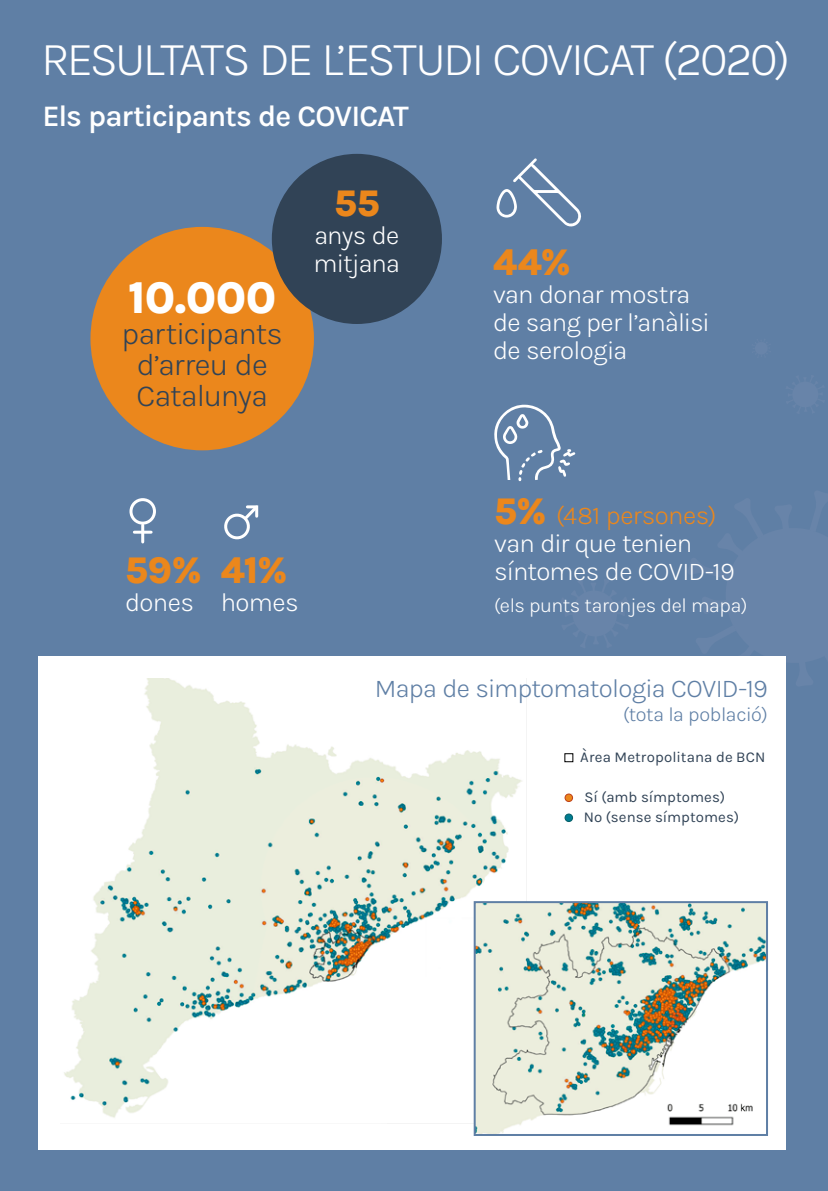
<style>
.page{position:relative;width:828px;height:1191px;background:#5f7fa5}
.page>*{position:absolute;margin:0;border:0;box-sizing:border-box;transform-origin:0 0}
.titulet{font:300 48px "Karla";letter-spacing:-.055em;color:#fff}
.Gràfics{font:800 45.4px "Karla";color:#fff}
.Gràfics-2{font:800 38px "Karla";letter-spacing:-.005em;color:#eb871c}
.Gràfics-3{font:300 31px/31px "Karla";letter-spacing:-.03em;color:#314356;text-align:center}
.titulet-2{font:600 30px "Karla";letter-spacing:-.04em;color:#fff}
.Gràfics-4{font:300 26px/28px "Karla";letter-spacing:-.025em;color:#fff}
.Gràfics-5{font:300 26px "Karla";letter-spacing:-.03em;color:#5f7fa5}
.Gràfics__2{font:300 20px "Karla";letter-spacing:-.015em;color:#fff}
.Gràfics-6{font:300 20px "Karla";letter-spacing:-.02em;color:#5f7fa5}
.text_notes{font:15px/20px "Karla";letter-spacing:.005em;color:#314356}
.s1{font-weight:800;font-size:38px;color:#eb871c}
.s2{color:#eb871c}
</style>
<div class="page">
<div style="left:38px;top:656px;width:747px;height:494px;background:#fff"></div>
<img style="left:64px;top:678px;width:463px;height:445px">
<img style="left:477px;top:904px;width:288px;height:229px">
<div style="left:474px;top:901px;width:294px;height:235px;border:2px solid #5f7fa5"></div>
<div style="left:564px;top:753px;width:9px;height:9px;border:1px solid #000"></div>
<div style="left:565px;top:794px;width:7px;height:7px;background:#eb871c;border-radius:50%"></div>
<div style="left:564px;top:793px;width:9px;height:9px;border:1px solid #bf4018;border-radius:50%"></div>
<div style="left:565px;top:814px;width:7px;height:7px;background:#007c91;border-radius:50%"></div>
<div style="left:564px;top:813px;width:9px;height:9px;border:1px solid #045e67;border-radius:50%"></div>
<div style="left:90px;top:227px;width:224px;height:223px;background:#eb871c;border-radius:50%"></div>
<div style="left:129px;top:498px;width:27px;height:26px;border:3px solid #fff;border-radius:50%"></div>
<hr style="left:134px;top:530px;width:17px;height:3px;background:#fff">
<hr style="left:141px;top:525px;width:3px;height:17px;background:#fff">
<svg style="left:224px;top:505px;width:35px;height:35px"></svg>
<svg style="left:496px;top:158px;width:85px;height:69px"></svg>
<div style="left:272px;top:154px;width:170px;height:170px;background:#314356;border-radius:50%"></div>
<svg style="left:494px;top:404px;width:81px;height:77px"></svg>
<p class="titulet" style="left:41px;top:28px;width:750px">RESULTATS DE L’ESTUDI COVICAT (2020)</p>
<p class="titulet-2" style="left:42px;top:96px;width:368px">Els participants de COVICAT</p>
<p class="Gràfics" style="left:128px;top:268px;width:150px">10.000</p>
<p class="Gràfics-3" style="left:122px;top:317px;width:163px">participants d’arreu de<br>Catalunya</p>
<p class="Gràfics-2" style="left:334px;top:179px;width:47px">55</p>
<p class="Gràfics-4" style="left:314px;top:221px;width:88px">anys de mitjana</p>
<p class="Gràfics-2" style="left:125px;top:546px;width:78px">59%</p>
<p class="Gràfics-4" style="left:125px;top:587px;width:70px">dones</p>
<p class="Gràfics-2" style="left:221px;top:546px;width:68px">41%</p>
<p class="Gràfics-4" style="left:221px;top:587px;width:80px">homes</p>
<p class="Gràfics-2" style="left:493px;top:238px;width:79px">44%</p>
<p class="Gràfics-4" style="left:493px;top:279px;width:218px">van donar mostra de sang per l’anàlisi de serologia</p>
<p class="Gràfics-4" style="left:494px;top:500px;width:242px"><span class="s1">5%</span> <span class="s2">(481 persones) </span>van dir que tenien síntomes de COVID-19</p>
<p class="Gràfics__2" style="left:494px;top:593px;width:254px">(els punts taronjes del mapa)</p>
<p class="Gràfics-5" style="left:375px;top:671px;width:394px">Mapa de simptomatologia COVID-19</p>
<p class="Gràfics-6" style="left:623px;top:701px;width:146px">(tota la població)</p>
<p class="text_notes" style="left:580px;top:746px;width:186px">Àrea Metropolitana de BCN</p>
<p class="text_notes" style="left:584px;top:786px;width:157px">Sí (amb símptomes)<br>No (sense símptomes)</p>
</div>
